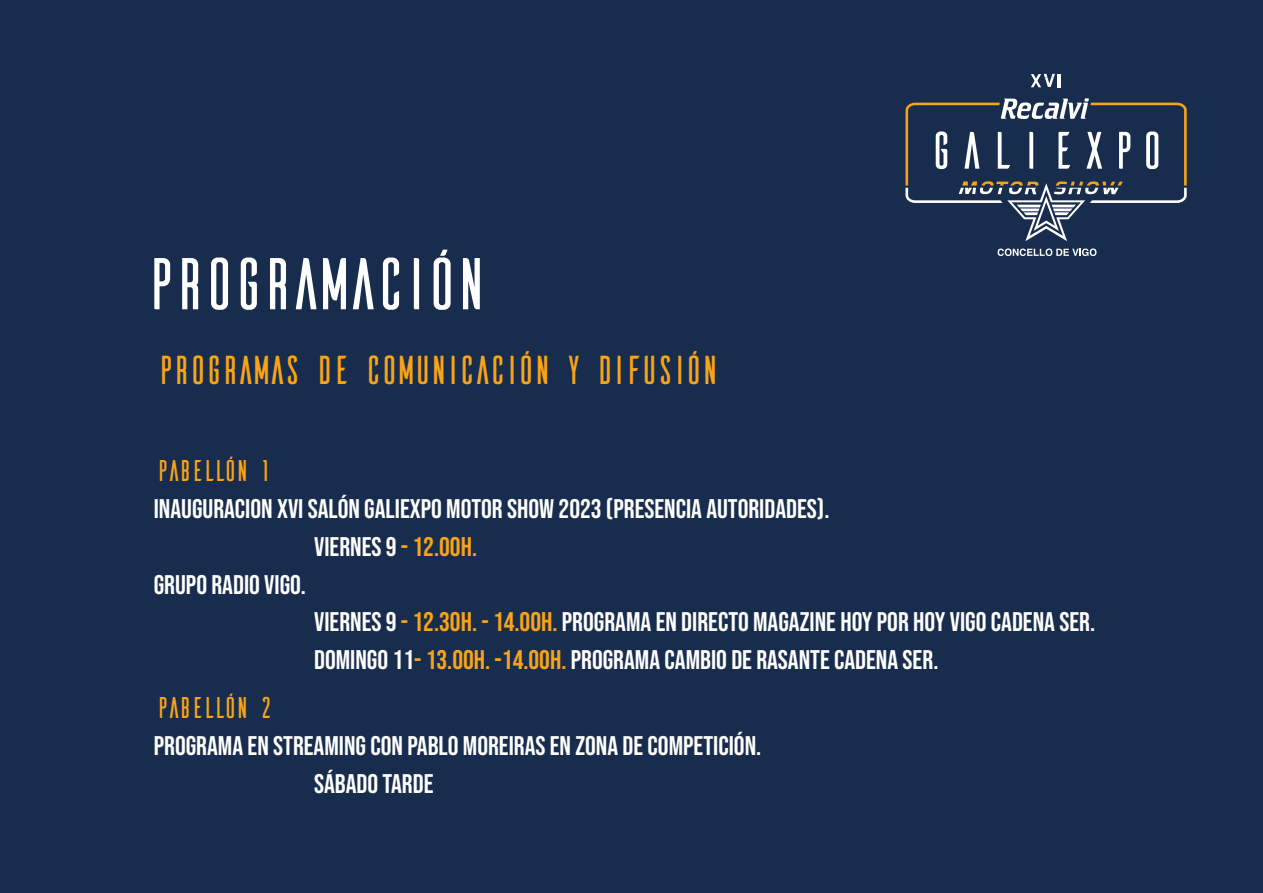
<style>
.page{position:relative;width:1263px;height:893px;background:#182d4d}
.page>*{position:absolute;margin:0;border:0;box-sizing:border-box;transform-origin:0 0}
.t1{font:73.2px "Ailerons";letter-spacing:-.2em;color:#fff}
.t2{font:40.35px "Ailerons";letter-spacing:-.2em;color:#f9a417}
.t3{font:30px "Ailerons";letter-spacing:-.2em;color:#f9a417}
.t4{font:27px/37.7px "Bebas Neue";color:#fff}
.s1{color:#f9a417}
</style>
<div class="page">
<svg style="left:1031px;top:74px;width:30px;height:13px"></svg>
<svg style="left:997px;top:248px;width:99px;height:8px"></svg>
<svg style="left:905px;top:98px;width:282px;height:143px"></svg>
<h1 class="t1" style="left:139px;top:249px;width:356px">PROGRAMACIÓN</h1>
<h2 class="t2" style="left:154px;top:350px;width:570px">PROGRAMAS DE COMUNICACIÓN Y DIFUSIÓN</h2>
<p class="t3" style="left:154px;top:456px;width:122px">PABELLÓN 1</p>
<p class="t4" style="left:154px;top:490px;width:677px">INAUGURACION XVI SALÓN GALIEXPO MOTOR SHOW 2023 (PRESENCIA AUTORIDADES).</p>
<p class="t4" style="left:314px;top:528px;width:164px">VIERNES 9 <span class="s1">- 12.00H.</span></p>
<p class="t4" style="left:154px;top:565px;width:154px">GRUPO RADIO VIGO.</p>
<p class="t4" style="left:314px;top:603px;width:782px">VIERNES 9 <span class="s1">- 12.30H. - 14.00H.</span> PROGRAMA EN DIRECTO MAGAZINE HOY POR HOY VIGO CADENA SER.</p>
<p class="t4" style="left:314px;top:641px;width:626px">DOMINGO 11<span class="s1">- 13.00H. -14.00H.</span> PROGRAMA CAMBIO DE RASANTE CADENA SER.</p>
<p class="t3" style="left:154px;top:693px;width:123px">PABELLÓN 2</p>
<p class="t4" style="left:314px;top:727px;width:449px;text-indent:-160px">PROGRAMA EN STREAMING CON PABLO MOREIRAS EN ZONA DE COMPETICIÓN.<br>SÁBADO TARDE</p>
</div>
